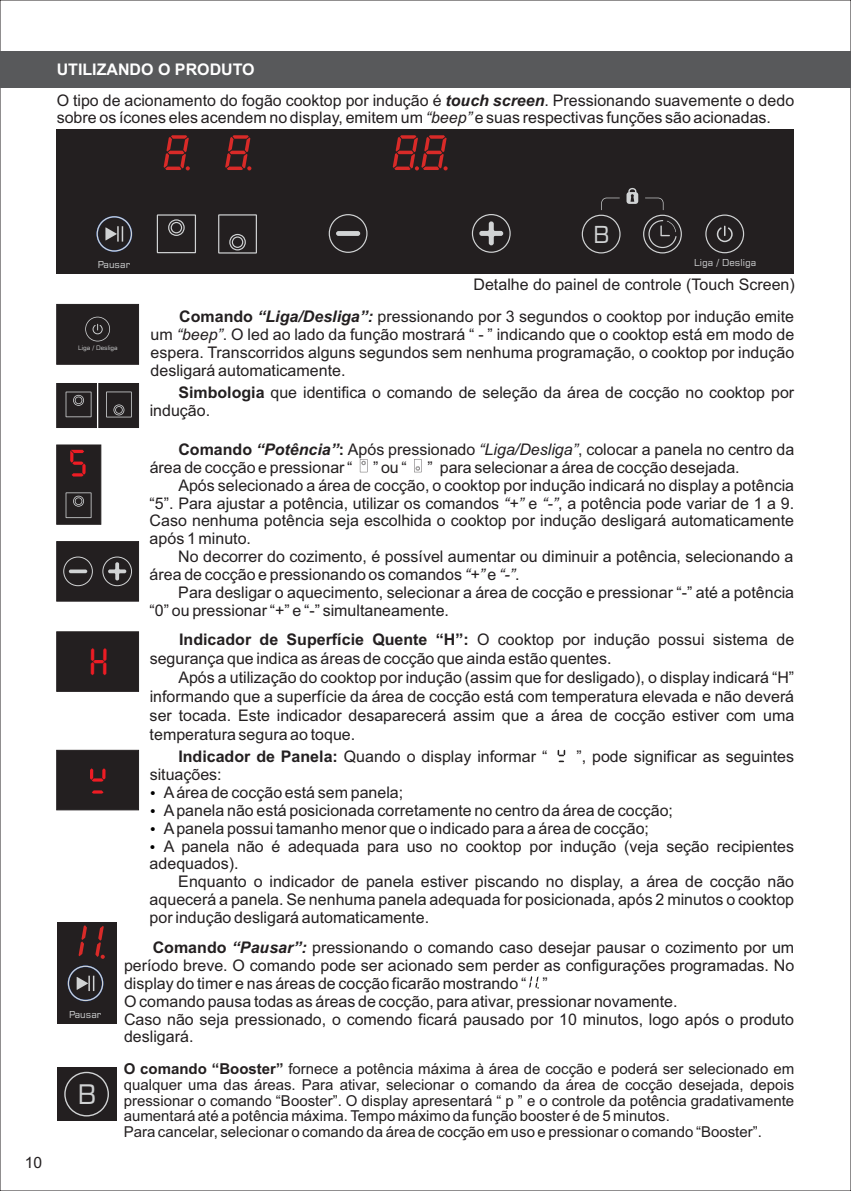
<style>
.page{position:relative;width:851px;height:1191px;background:#fff}
.page>*{position:absolute;margin:0;border:0;box-sizing:border-box;transform-origin:0 0}
.t1{font:italic 40px "Lcd D";color:#ed1c24}
.t2{font:27px "Square 721 BT";color:#d1d3d4}
.t3{font:23.6px "Square 721 BT";color:#d1d3d4}
.t4{font:16px/17.8px "Arial";color:#231f20}
.t5{font:15.6px "Arial";color:#231f20}
.t6{font:15px/15.6px "Arial";color:#231f20}
.t7{font:9.6px "Square 721 BT";color:#d1d3d4}
.t8{font:6.2px "Square 721 BT";color:#d1d3d4}
.s1{font-weight:700;color:#fff}
.s2{font-weight:700;font-style:italic}
.s3{font-style:italic}
.s4{font-weight:700}
</style>
<div class="page">
<div style="left:0;top:51px;width:850px;height:36px;background:#58595b"></div>
<svg style="left:56px;top:541px;width:83px;height:60px;background:#302c2d"></svg>
<svg style="left:557px;top:749px;width:8px;height:13px"></svg>
<svg style="left:56px;top:750px;width:83px;height:60px;background:#281f20"></svg>
<div style="left:56px;top:631px;width:83px;height:61px;background:#231f20"></div>
<svg style="left:360px;top:459px;width:7px;height:13px"></svg>
<svg style="left:414px;top:459px;width:7px;height:13px"></svg>
<div style="left:57px;top:129px;width:737px;height:144px;background:#231f20"></div>
<svg style="left:472px;top:214px;width:38px;height:39px"></svg>
<svg style="left:328px;top:214px;width:39px;height:39px"></svg>
<svg style="left:705px;top:214px;width:39px;height:39px"></svg>
<svg style="left:157px;top:214px;width:39px;height:39px"></svg>
<svg style="left:218px;top:214px;width:39px;height:39px"></svg>
<svg style="left:96px;top:216px;width:36px;height:36px"></svg>
<svg style="left:164px;top:135px;width:26px;height:35px"></svg>
<svg style="left:225px;top:135px;width:26px;height:35px"></svg>
<svg style="left:392px;top:135px;width:55px;height:35px"></svg>
<svg style="left:581px;top:188px;width:100px;height:65px"></svg>
<div style="left:57px;top:1066px;width:60px;height:54px;background:#231f20"></div>
<svg style="left:64px;top:1071px;width:45px;height:45px"></svg>
<div style="left:56px;top:304px;width:83px;height:61px;background:#231f20"></div>
<svg style="left:56px;top:383px;width:83px;height:45px;background:#322e2f"></svg>
<div style="left:57px;top:922px;width:60px;height:101px;background:#231f20"></div>
<svg style="left:68px;top:965px;width:35px;height:36px"></svg>
<svg style="left:79px;top:925px;width:8px;height:31px"></svg>
<svg style="left:95px;top:926px;width:10px;height:33px"></svg>
<svg style="left:529px;top:976px;width:9px;height:12px"></svg>
<svg style="left:56px;top:444px;width:45px;height:81px;background:#342728"></svg>
<p class="t4" style="left:57px;top:56px;width:739px;line-height:30px"><span class="s1">UTILIZANDO O PRODUTO<br></span>O tipo de acionamento do fogão cooktop por indução é <span class="s2">touch screen</span>. Pressionando suavemente o dedo</p>
<p class="t4" style="left:57px;top:110px;width:715px">sobre os ícones eles acendem no display, emitem um <span class="s3">“beep”</span> e suas respectivas funções são acionadas.</p>
<p class="t5" style="left:25px;top:1156px;width:19px">10</p>
<h3 class="t3" style="left:593px;top:225px;width:18px">B</h3>
<p class="t7" style="left:98px;top:261px;width:34px">Pausar</p>
<p class="t7" style="left:694px;top:259px;width:64px">Liga / Desliga</p>
<p class="t8" style="left:78px;top:345px;width:41px">Liga / Desliga</p>
<h1 class="t1" style="left:89px;top:637px;width:21px">h</h1>
<p class="t4" style="left:473px;top:277px;width:323px">Detalhe do painel de controle (Touch Screen)</p>
<p class="t4" style="left:150px;top:309px;width:645px;text-align:justify;text-indent:29px"><span class="s4">Comando</span> <span class="s2">“Liga/Desliga”:</span> pressionando por 3 segundos o cooktop por indução emite um <span class="s3">“beep”</span>. O led ao lado da função mostrará “ - ” indicando que o cooktop está em modo de espera. Transcorridos alguns segundos sem nenhuma programação, o cooktop por indução desligará automaticamente.</p>
<p class="t4" style="left:150px;top:385px;width:646px;text-indent:29px"><span class="s4">Simbologia</span> que identifica o comando de seleção da área de cocção no cooktop por indução.</p>
<p class="t4" style="left:150px;top:442px;width:646px;text-indent:29px"><span class="s4">Comando</span> <span class="s2">“Potência”</span><span class="s4">:</span> Após pressionado <span class="s3">“Liga/Desliga”</span>, colocar a panela no centro da área de cocção e pressionar “</p>
<p class="t4" style="left:373px;top:460px;width:35px">” ou “</p>
<p class="t4" style="left:427px;top:460px;width:314px">” para selecionar a área de cocção desejada.</p>
<p class="t4" style="left:178px;top:477px;width:617px">Após selecionado a área de cocção, o cooktop por indução indicará no display a potência</p>
<p class="t4" style="left:150px;top:495px;width:646px">“5”. Para ajustar a potência, utilizar os comandos <span class="s3">“+”</span> e <span class="s3">“-”</span>, a potência pode variar de 1 a 9.</p>
<p class="t4" style="left:150px;top:513px;width:646px">Caso nenhuma potência seja escolhida o cooktop por indução desligará automaticamente</p>
<p class="t4" style="left:150px;top:531px;width:103px">após 1 minuto.</p>
<p class="t4" style="left:178px;top:549px;width:616px">No decorrer do cozimento, é possível aumentar ou diminuir a potência, selecionando a</p>
<p class="t4" style="left:150px;top:567px;width:371px">área de cocção e pressionando os comandos <span class="s3">“+”</span> e <span class="s3">“-”</span>.</p>
<p class="t4" style="left:178px;top:585px;width:617px">Para desligar o aquecimento, selecionar a área de cocção e pressionar “-” até a potência</p>
<p class="t4" style="left:150px;top:603px;width:301px">“0” ou pressionar “+” e “-” simultaneamente.</p>
<p class="t4" style="left:150px;top:631px;width:646px;line-height:19px;text-indent:29px"><span class="s4">Indicador de Superfície Quente “H”:</span> O cooktop por indução possui sistema de segurança que indica as áreas de cocção que ainda estão quentes.</p>
<p class="t4" style="left:150px;top:669px;width:646px;line-height:19px;text-align:justify;text-indent:29px">Após a utilização do cooktop por indução (assim que for desligado), o display indicará “H” informando que a superfície da área de cocção está com temperatura elevada e não deverá ser tocada. Este indicador desaparecerá assim que a área de cocção estiver com uma temperatura segura ao toque.</p>
<p class="t4" style="left:178px;top:749px;width:370px"><span class="s4">Indicador de Panela:</span> Quando o display informar “</p>
<p class="t4" style="left:576px;top:749px;width:219px">”, pode significar as seguintes</p>
<p class="t4" style="left:150px;top:767px;width:74px">situações:</p>
<p class="t4" style="left:164px;top:785px;width:241px">Aárea de cocção está sem panela;</p>
<p class="t4" style="left:164px;top:802px;width:510px">Apanela não está posicionada corretamente no centro da área de cocção;</p>
<p class="t4" style="left:164px;top:820px;width:486px">Apanela possui tamanho menor que o indicado para a área de cocção;</p>
<p class="t4" style="left:164px;top:838px;width:631px">A panela não é adequada para uso no cooktop por indução (veja seção recipientes</p>
<p class="t4" style="left:150px;top:856px;width:90px">adequados).</p>
<p class="t4" style="left:178px;top:874px;width:617px">Enquanto o indicador de panela estiver piscando no display, a área de cocção não</p>
<p class="t4" style="left:150px;top:892px;width:646px">aquecerá a panela. Se nenhuma panela adequada for posicionada, após 2 minutos o cooktop</p>
<p class="t4" style="left:150px;top:910px;width:281px">por indução desligará automaticamente.</p>
<p class="t7" style="left:69px;top:1010px;width:34px">Pausar</p>
<h2 class="t2" style="left:77px;top:1083px;width:20px">B</h2>
<p class="t4" style="left:124px;top:940px;width:671px;text-indent:29px"><span class="s4">Comando</span> <span class="s2">“Pausar”:</span> pressionando o comando caso desejar pausar o cozimento por um período breve. O comando pode ser acionado sem perder as configurações programadas. No display do timer e nas áreas de cocção ficarão mostrando “ ”<br>O comando pausa todas as áreas de cocção, para ativar, pressionar novamente.<br>Caso não seja pressionado, o comendo ficará pausado por 10 minutos, logo após o produto desligará.</p>
<p class="t6" style="left:124px;top:1062px;width:672px"><span class="s4">O comando “Booster”</span> fornece a potência máxima à área de cocção e poderá ser selecionado em qualquer uma das áreas. Para ativar, selecionar o comando da área de cocção desejada, depois pressionar o comando “Booster”. O display apresentará “ p ” e o controle da potência gradativamente aumentará até a potência máxima. Tempo máximo da função booster é de 5 minutos.<br>Para cancelar, selecionar o comando da área de cocção em uso e pressionar o comando “Booster”.</p>
</div>
